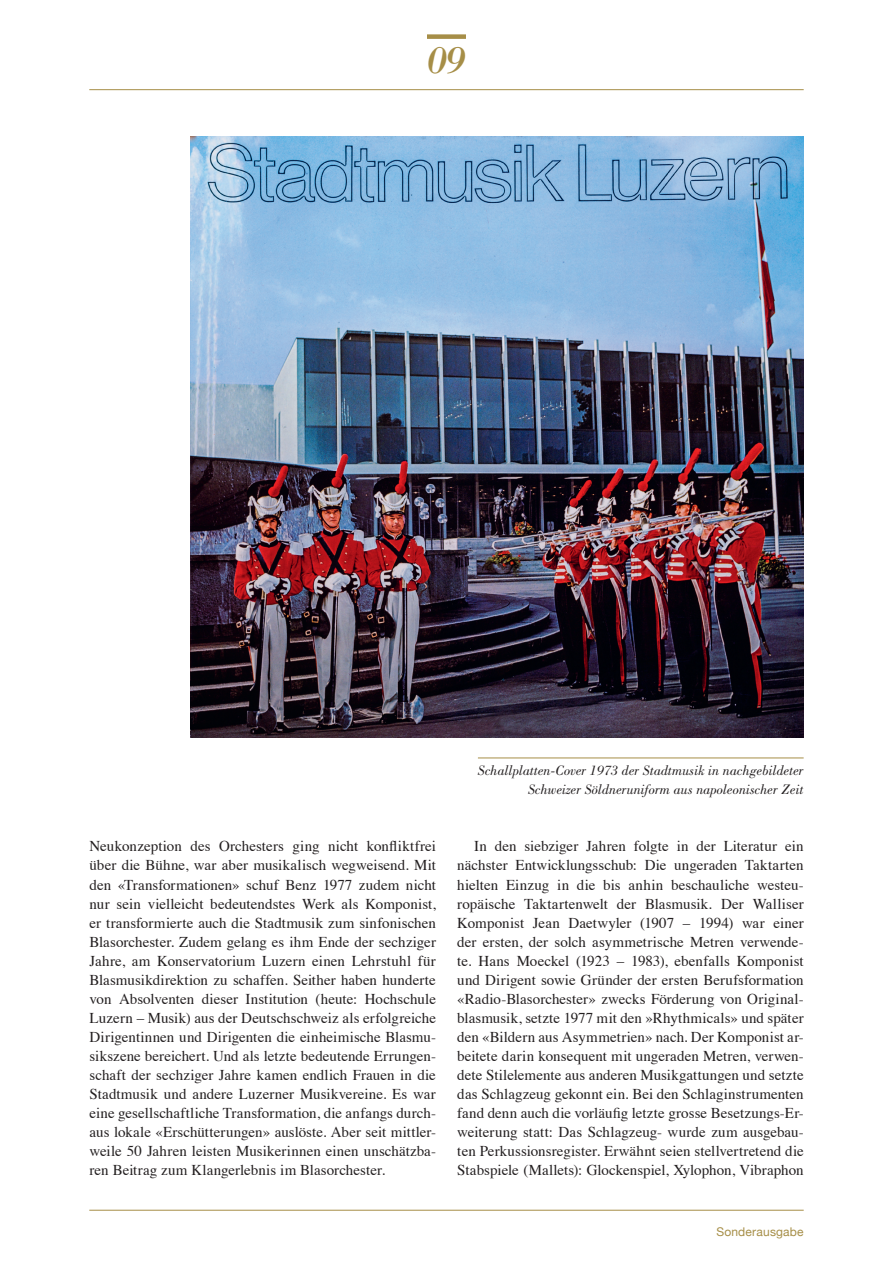
<style>
.page{position:relative;width:893px;height:1263px;background:#fff}
.page>*{position:absolute;margin:0;border:0;box-sizing:border-box;transform-origin:0 0}
.t1{font:italic 40.5px "Bodoni";color:#a68e47}
.t2{font:15px/19px "Times";color:#231f20;text-align:justify}
.t3{font:italic 14.25px/19px "Bodoni";color:#231f20;text-align:right}
.t4{font:12px "Helvetica Neue";letter-spacing:.015em;color:#a68e47}
</style>
<div class="page">
<hr style="left:89px;top:1210px;width:715px;height:1px;background:#a68e47">
<hr style="left:89px;top:89px;width:715px;height:1px;background:#a68e47">
<div style="left:427px;top:34px;width:39px;height:5px;background:#a68e47"></div>
<img style="left:191px;top:136px;width:613px;height:601px">
<hr style="left:478px;top:758px;width:326px;height:1px;background:#a68e47">
<h1 class="t1" style="left:427px;top:35px;width:40px">09</h1>
<p class="t3" style="left:478px;top:761px;width:327px">Schallplatten-Cover 1973 der Stadtmusik in nachgebildeter<br>Schweizer Söldneruniform aus napoleonischer Zeit</p>
<p class="t2" style="left:90px;top:835px;width:348px">Neukonzeption des Orchesters ging nicht konfliktfrei über die Bühne, war aber musikalisch wegweisend. Mit den «Transformationen» schuf Benz 1977 zudem nicht nur sein vielleicht bedeutendstes Werk als Komponist, er transformierte auch die Stadtmusik zum sinfonischen Blasorchester. Zudem gelang es ihm Ende der sechziger Jahre, am Konservatorium Luzern einen Lehrstuhl für Blasmusikdirektion zu schaffen. Seither haben hunderte von Absolventen dieser Institution (heute: Hochschule Luzern – Musik) aus der Deutschschweiz als erfolgreiche Dirigentinnen und Dirigenten die einheimische Blasmu&shy;sikszene bereichert. Und als letzte bedeutende Errungen&shy;schaft der sechziger Jahre kamen endlich Frauen in die Stadtmusik und andere Luzerner Musikvereine. Es war eine gesellschaftliche Transformation, die anfangs durch&shy;aus lokale «Erschütterungen» auslöste. Aber seit mittler&shy;weile 50 Jahren leisten Musikerinnen einen unschätzba&shy;ren Beitrag zum Klangerlebnis im Blasorchester.</p>
<p class="t2" style="left:457px;top:835px;width:348px;text-indent:17px">In den siebziger Jahren folgte in der Literatur ein nächster Entwicklungsschub: Die ungeraden Taktarten hielten Einzug in die bis anhin beschauliche westeu&shy;ropäische Taktartenwelt der Blasmusik. Der Walliser Komponist Jean Daetwyler (1907 – 1994) war einer der ersten, der solch asymmetrische Metren verwende&shy;te. Hans Moeckel (1923 – 1983), ebenfalls Komponist und Dirigent sowie Gründer der ersten Berufsformation «Radio-Blasorchester» zwecks Förderung von Original&shy;blasmusik, setzte 1977 mit den »Rhythmicals» und später den «Bildern aus Asymmetrien» nach. Der Komponist ar&shy;beitete darin konsequent mit ungeraden Metren, verwen&shy;dete Stilelemente aus anderen Musikgattungen und setzte das Schlagzeug gekonnt ein. Bei den Schlaginstrumenten fand denn auch die vorläufig letzte grosse Besetzungs-Er&shy;weiterung statt: Das Schlagzeug- wurde zum ausgebau&shy;ten Perkussionsregister. Erwähnt seien stellvertretend die Stabspiele (Mallets): Glockenspiel, Xylophon, Vibraphon</p>
<p class="t4" style="left:716px;top:1223px;width:89px">Sonderausgabe</p>
</div>
